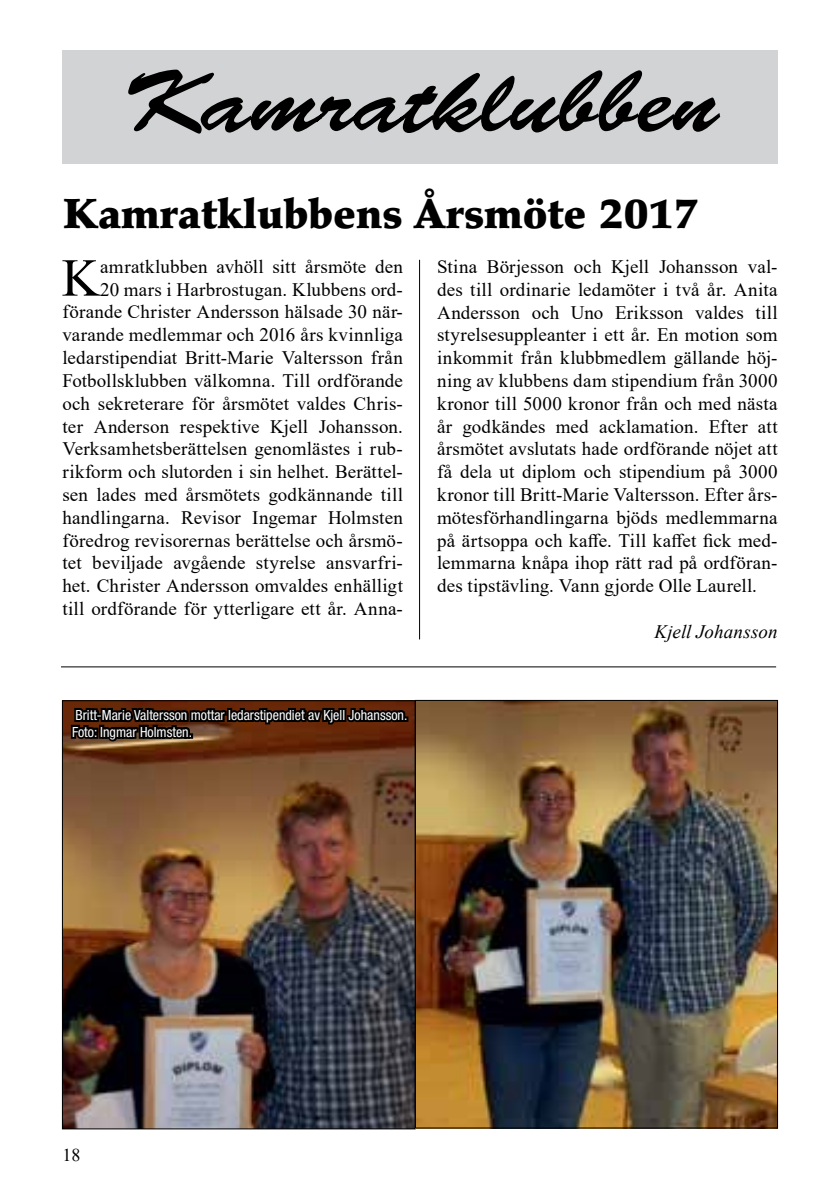
<style>
.page{position:relative;width:840px;height:1191px;background:#fff}
.page>*{position:absolute;margin:0;border:0;box-sizing:border-box;transform-origin:0 0}
.t1{font:53.4px "Times New Roman";color:#000}
.t2{font:900 42px "Palatino LT Std";color:#000}
.t3{font:19px/22.8px "Times New Roman";letter-spacing:.01em;color:#000;text-align:right}
.t4{font:italic 19px "Times New Roman";letter-spacing:.005em;color:#000}
.t5{font:18px "Times New Roman";color:#000}
.t6{font:condensed 14px/16.8px "Helvetica Neue";color:#fff}
</style>
<div class="page">
<div style="left:62px;top:50px;width:715px;height:114px;background:#d1d3d4"></div>
<svg style="left:128px;top:69px;width:591px;height:65px"></svg>
<hr style="left:419px;top:260px;width:1px;height:379px;background:#000">
<img style="left:64px;top:702px;width:711px;height:425px">
<div style="left:414px;top:700px;width:363px;height:428px;border:1px solid #000"></div>
<hr style="left:61px;top:666px;width:714px;height:1px;background:#000">
<svg style="left:69px;top:700px;width:339px;height:61px;background:#4c230e"></svg>
<h2 class="t2" style="left:63px;top:189px;width:636px">Kamratklubbens Årsmöte 2017</h2>
<h1 class="t1" style="left:61px;top:240px;width:40px">K</h1>
<p class="t3" style="left:62px;top:254px;width:342px">amratklubben avhöll sitt årsmöte den<br>20 mars i Harbrostugan. Klubbens ord&shy;förande Christer Andersson hälsade 30 när&shy;varande medlemmar och 2016 års kvinnliga ledarstipendiat Britt-Marie Valtersson från Fotbollsklubben välkomna. Till ordförande och sekreterare för årsmötet valdes Chris&shy;ter Anderson respektive Kjell Johansson.<br>Verksamhetsberättelsen genomlästes i rub&shy;rikform och slutorden i sin helhet. Berättel&shy;sen lades med årsmötets godkännande till handlingarna. Revisor Ingemar Holmsten föredrog revisorernas berättelse och årsmö&shy;tet beviljade avgående styrelse ansvarfri&shy;het. Christer Andersson omvaldes enhälligt till ordförande för ytterligare ett år. Anna-</p>
<p class="t3" style="left:437px;top:255px;width:342px;text-align:justify">Stina Börjesson och Kjell Johansson val&shy;des till ordinarie ledamöter i två år. Anita Andersson och Uno Eriksson valdes till styrelsesuppleanter i ett år. En motion som inkommit från klubbmedlem gällande höj&shy;ning av klubbens dam stipendium från 3000 kronor till 5000 kronor från och med nästa år godkändes med acklamation. Efter att årsmötet avslutats hade ordförande nöjet att få dela ut diplom och stipendium på 3000 kronor till Britt-Marie Valtersson. Efter års&shy;mötesförhandlingarna bjöds medlemmarna på ärtsoppa och kaffe. Till kaffet fick med&shy;lemmarna knåpa ihop rätt rad på ordföran&shy;des tipstävling. Vann gjorde Olle Laurell.</p>
<p class="t4" style="left:654px;top:618px;width:125px">Kjell Johansson</p>
<p class="t6" style="left:72px;top:706px;width:337px">Britt-Marie Valtersson mottar ledarstipendiet av Kjell Johansson.<br>Foto: Ingmar Holmsten.</p>
<p class="t5" style="left:62px;top:1142px;width:20px">18</p>
</div>
